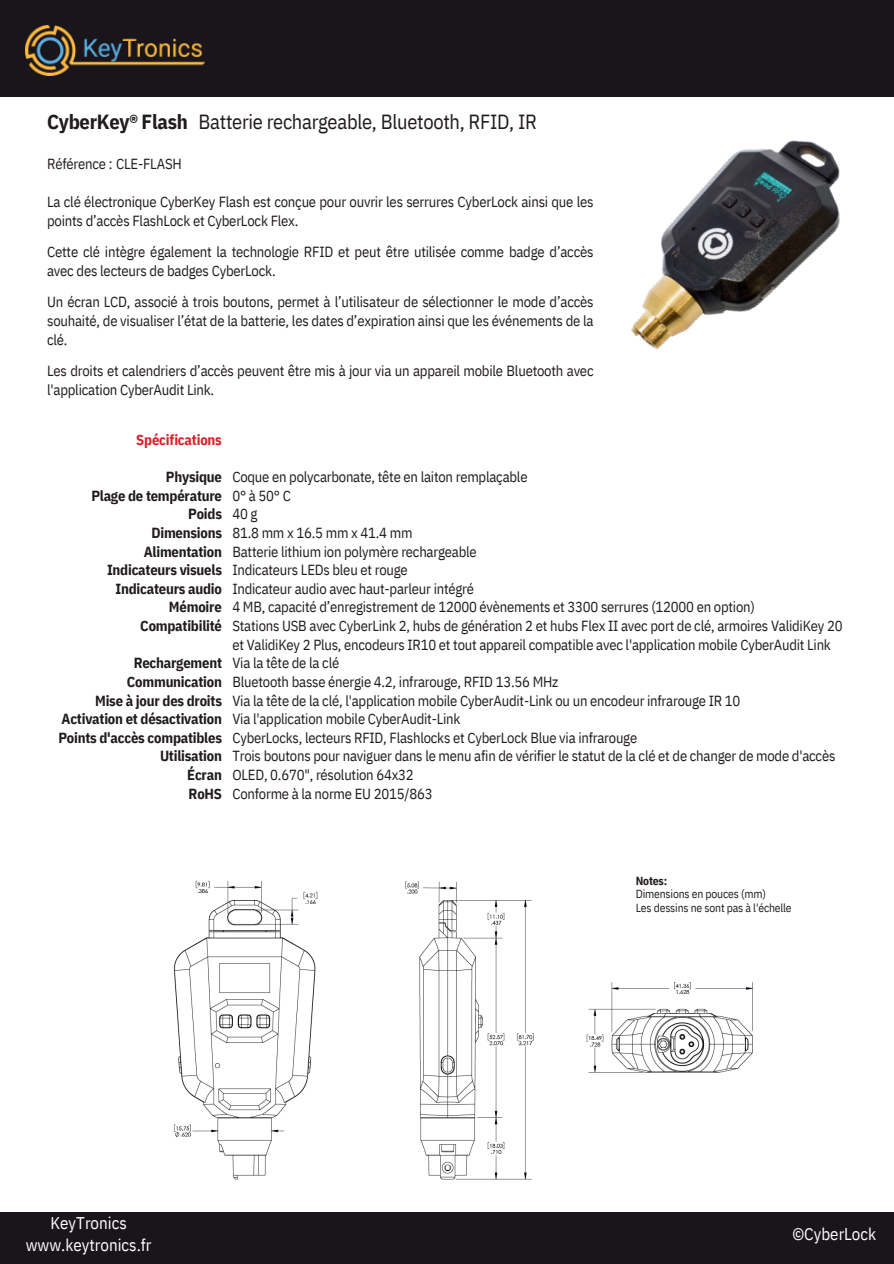
<style>
.page{position:relative;width:894px;height:1264px;background:#fff}
.page>*{position:absolute;margin:0;border:0;box-sizing:border-box;transform-origin:0 0}
.t1{font:20.4px "IBM Plex Sans Cond";letter-spacing:-.015em;color:#211c1c}
.t2{font:16.95px/21.9px "IBM Plex Sans Cond";color:#fff;text-align:center}
.t3{font:14.7px/18.6px "IBM Plex Sans Cond";letter-spacing:-.015em;color:#211c1c}
.t4{font:14.55px/18.6px "IBM Plex Sans Cond";letter-spacing:-.015em;color:#211c1c}
.t5{font:700 14.55px/18.6px "IBM Plex Sans Cond";letter-spacing:-.015em;color:#211c1c;text-align:right}
.t6{font:700 14.55px "IBM Plex Sans Cond";letter-spacing:-.015em;color:#d5222a}
.t7{font:11.7px/13.6px "IBM Plex Sans Cond";letter-spacing:-.015em;color:#211c1c}
.t8{font:700 11.7px "IBM Plex Sans Cond";letter-spacing:-.015em;color:#211c1c}
.s1{font-weight:700}
</style>
<div class="page">
<div style="left:0;top:1212px;width:893px;height:51px;background:#19151b"></div>
<img style="left:631px;top:140px;width:209px;height:210px">
<div style="left:0;top:0;width:893px;height:97px;background:#19151b"></div>
<img style="left:25px;top:25px;width:180px;height:51px">
<img style="left:173px;top:880px;width:580px;height:300px">
<h1 class="t1" style="left:47px;top:106px;width:491px"><span class="s1">CyberKey® Flash</span> Batterie rechargeable, Bluetooth, RFID, IR</h1>
<p class="t4" style="left:47px;top:153px;width:136px">Référence : CLE-FLASH</p>
<p class="t3" style="left:47px;top:192px;width:548px">La clé électronique CyberKey Flash est conçue pour ouvrir les serrures CyberLock ainsi que les points d’accès FlashLock et CyberLock Flex.</p>
<p class="t3" style="left:47px;top:242px;width:548px">Cette clé intègre également la technologie RFID et peut être utilisée comme badge d’accès avec des lecteurs de badges CyberLock.</p>
<p class="t3" style="left:47px;top:292px;width:548px;text-align:justify">Un écran LCD, associé à trois boutons, permet à l’utilisateur de sélectionner le mode d’accès souhaité, de visualiser l’état de la batterie, les dates d’expiration ainsi que les événements de la clé.</p>
<p class="t3" style="left:47px;top:360px;width:548px">Les droits et calendriers d’accès peuvent être mis à jour via un appareil mobile Bluetooth avec l'application CyberAudit Link.</p>
<p class="t6" style="left:136px;top:428px;width:87px">Spécifications</p>
<p class="t5" style="left:91px;top:466px;width:132px">Physique<br>Plage de température<br>Poids<br>Dimensions<br>Alimentation<br>Indicateurs visuels<br>Indicateurs audio<br>Mémoire<br>Compatibilité</p>
<p class="t5" style="left:58px;top:652px;width:165px">Rechargement<br>Communication<br>Mise à jour des droits<br>Activation et désactivation<br>Points d'accès compatibles<br>Utilisation<br>Écran<br>RoHS</p>
<p class="t4" style="left:232px;top:466px;width:611px">Coque en polycarbonate, tête en laiton remplaçable<br>0° à 50° C<br>40 g<br>81.8 mm x 16.5 mm x 41.4 mm<br>Batterie lithium ion polymère rechargeable<br>Indicateurs LEDs bleu et rouge<br>Indicateur audio avec haut-parleur intégré<br>4 MB, capacité d’enregistrement de 12000 évènements et 3300 serrures (12000 en option)<br>Stations USB avec CyberLink 2, hubs de génération 2 et hubs Flex II avec port de clé, armoires ValidiKey 20 et ValidiKey 2 Plus, encodeurs IR10 et tout appareil compatible avec l'application mobile CyberAudit Link Via la tête de la clé<br>Bluetooth basse énergie 4.2, infrarouge, RFID 13.56 MHz<br>Via la tête de la clé, l'application mobile CyberAudit-Link ou un encodeur infrarouge IR 10<br>Via l'application mobile CyberAudit-Link<br>CyberLocks, lecteurs RFID, Flashlocks et CyberLock Blue via infrarouge<br>Trois boutons pour naviguer dans le menu afin de vérifier le statut de la clé et de changer de mode d'accès OLED, 0.670", résolution 64x32<br>Conforme à la norme EU 2015/863</p>
<p class="t8" style="left:635px;top:871px;width:33px">Notes:</p>
<p class="t7" style="left:635px;top:886px;width:157px">Dimensions en pouces (mm)<br>Les dessins ne sont pas à l'échelle</p>
<p class="t2" style="left:26px;top:1210px;width:127px">KeyTronics www.keytronics.fr</p>
<p class="t2" style="left:792px;top:1221px;width:85px">©CyberLock</p>
</div>
